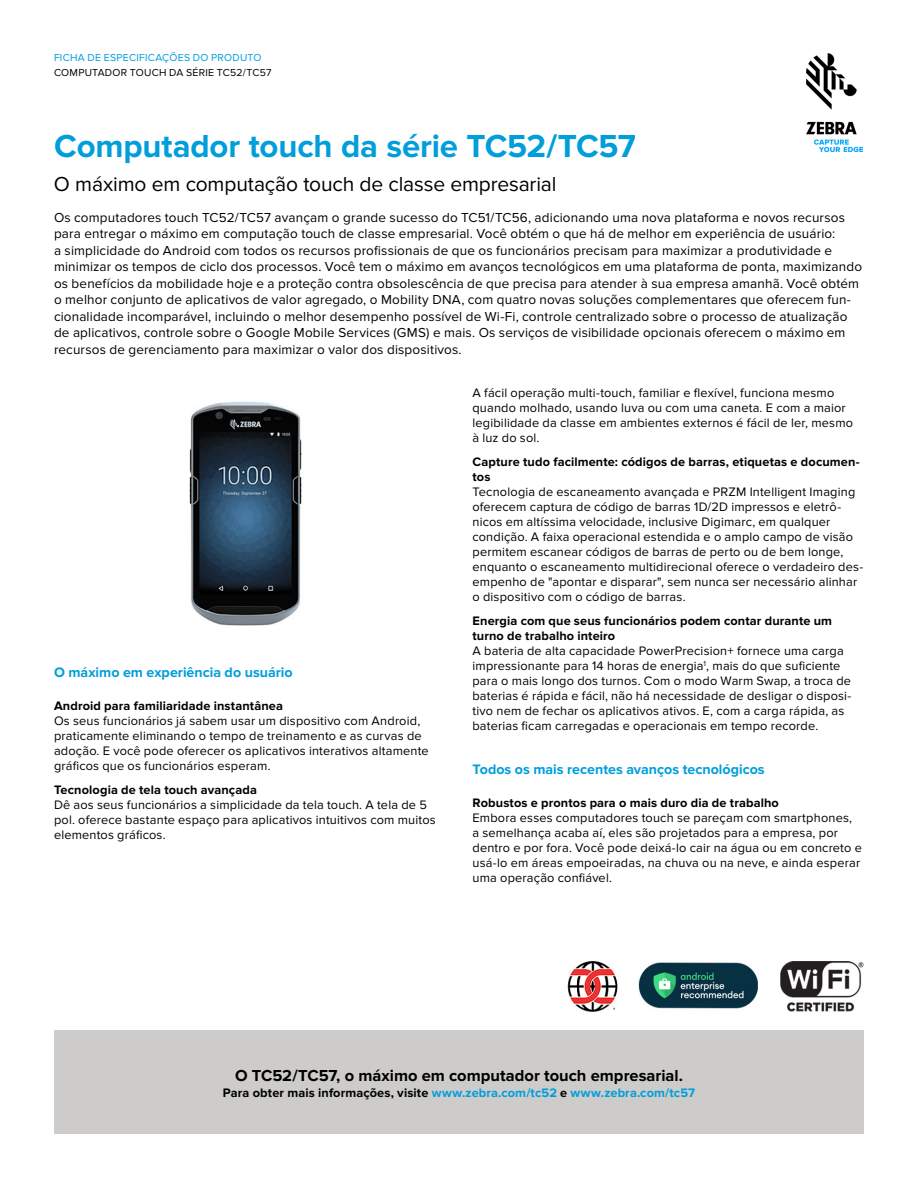
<style>
.page{position:relative;width:918px;height:1188px;background:#fff}
.page>*{position:absolute;margin:0;border:0;box-sizing:border-box;transform-origin:0 0}
.t1{font:700 33px "Proxima Nova";letter-spacing:-.005em;color:#009edb}
.t2{font:21px "Proxima Nova";letter-spacing:-.005em;color:#000}
.t3{font:700 16.5px "Proxima Nova";color:#000}
.t4{font:700 14.25px "Proxima Nova";color:#009edb}
.t5{font:13.5px/16.5px "Proxima Nova";letter-spacing:.01em;color:#000}
.t6{font:12.75px/15px "Proxima Nova";letter-spacing:.015em;color:#000}
.t7{font:700 12.75px/15px "Proxima Nova";letter-spacing:.01em;color:#000}
.t8{font:700 12.75px "Proxima Nova";letter-spacing:.01em;color:#009edb}
.t9{font:10.5px "Proxima Nova";letter-spacing:.025em;color:#000}
.t10{font:10.5px "Proxima Nova";letter-spacing:.025em;color:#009edb}
.s1{color:#000}
</style>
<div class="page">
<img style="left:806px;top:54px;width:56px;height:97px">
<div style="left:54px;top:1031px;width:810px;height:103px;background:#cdccca"></div>
<img style="left:567px;top:961px;width:297px;height:51px">
<img style="left:189px;top:401px;width:113px;height:225px">
<p class="t10" style="left:54px;top:52px;width:209px">FICHA DE ESPECIFICAÇÕES DO PRODUTO</p>
<p class="t9" style="left:54px;top:66px;width:219px">COMPUTADOR TOUCH DA SÉRIE TC52/TC57</p>
<h1 class="t1" style="left:54px;top:127px;width:583px">Computador touch da série TC52/TC57</h1>
<h2 class="t2" style="left:54px;top:172px;width:504px">O máximo em computação touch de classe empresarial</h2>
<p class="t5" style="left:54px;top:209px;width:810px">Os computadores touch TC52/TC57 avançam o grande sucesso do TC51/TC56, adicionando uma nova plataforma e novos recursos para entregar o máximo em computação touch de classe empresarial. Você obtém o que há de melhor em experiência de usuário:<br>a simplicidade do Android com todos os recursos profissionais de que os funcionários precisam para maximizar a produtividade e minimizar os tempos de ciclo dos processos. Você tem o máximo em avanços tecnológicos em uma plataforma de ponta, maximizando os benefícios da mobilidade hoje e a proteção contra obsolescência de que precisa para atender à sua empresa amanhã. Você obtém o melhor conjunto de aplicativos de valor agregado, o Mobility DNA, com quatro novas soluções complementares que oferecem fun&shy;cionalidade incomparável, incluindo o melhor desempenho possível de Wi-Fi, controle centralizado sobre o processo de atualização de aplicativos, controle sobre o Google Mobile Services (GMS) e mais. Os serviços de visibilidade opcionais oferecem o máximo em recursos de gerenciamento para maximizar o valor dos dispositivos.</p>
<p class="t4" style="left:54px;top:664px;width:240px">O máximo em experiência do usuário</p>
<p class="t7" style="left:54px;top:698px;width:231px">Android para familiaridade instantânea</p>
<p class="t6" style="left:54px;top:713px;width:376px">Os seus funcionários já sabem usar um dispositivo com Android, praticamente eliminando o tempo de treinamento e as curvas de adoção. E você pode oferecer os aplicativos interativos altamente gráficos que os funcionários esperam.</p>
<p class="t7" style="left:54px;top:782px;width:205px">Tecnologia de tela touch avançada</p>
<p class="t6" style="left:54px;top:797px;width:383px">Dê aos seus funcionários a simplicidade da tela touch. A tela de 5 pol. oferece bastante espaço para aplicativos intuitivos com muitos elementos gráficos.</p>
<p class="t6" style="left:472px;top:386px;width:382px">A fácil operação multi-touch, familiar e flexível, funciona mesmo quando molhado, usando luva ou com uma caneta. E com a maior legibilidade da classe em ambientes externos é fácil de ler, mesmo à luz do sol.</p>
<p class="t7" style="left:472px;top:455px;width:389px">Capture tudo facilmente: códigos de barras, etiquetas e documen&shy;tos</p>
<p class="t6" style="left:472px;top:485px;width:392px">Tecnologia de escaneamento avançada e PRZM Intelligent Imaging oferecem captura de código de barras 1D/2D impressos e eletrô&shy;nicos em altíssima velocidade, inclusive Digimarc, em qualquer condição. A faixa operacional estendida e o amplo campo de visão permitem escanear códigos de barras de perto ou de bem longe, enquanto o escaneamento multidirecional oferece o verdadeiro des&shy;empenho de "apontar e disparar", sem nunca ser necessário alinhar o dispositivo com o código de barras.</p>
<p class="t7" style="left:472px;top:614px;width:361px">Energia com que seus funcionários podem contar durante um turno de trabalho inteiro</p>
<p class="t6" style="left:472px;top:644px;width:380px">A bateria de alta capacidade PowerPrecision+ fornece uma carga impressionante para 14 horas de energia<sup>1</sup>, mais do que suficiente para o mais longo dos turnos. Com o modo Warm Swap, a troca de baterias é rápida e fácil, não há necessidade de desligar o disposi&shy;tivo nem de fechar os aplicativos ativos. E, com a carga rápida, as baterias ficam carregadas e operacionais em tempo recorde.</p>
<p class="t4" style="left:472px;top:761px;width:294px">Todos os mais recentes avanços tecnológicos</p>
<p class="t7" style="left:472px;top:795px;width:308px">Robustos e prontos para o mais duro dia de trabalho</p>
<p class="t6" style="left:472px;top:810px;width:391px">Embora esses computadores touch se pareçam com smartphones, a semelhança acaba aí, eles são projetados para a empresa, por dentro e por fora. Você pode deixá-lo cair na água ou em concreto e usá-lo em áreas empoeiradas, na chuva ou na neve, e ainda esperar uma operação confiável.</p>
<p class="t3" style="left:235px;top:1066px;width:449px">O TC52/TC57, o máximo em computador touch empresarial.</p>
<p class="t8" style="left:223px;top:1085px;width:474px"><span class="s1">Para obter mais informações, visite</span> www.zebra.com/tc52 <span class="s1">e</span> www.zebra.com/tc57</p>
</div>
